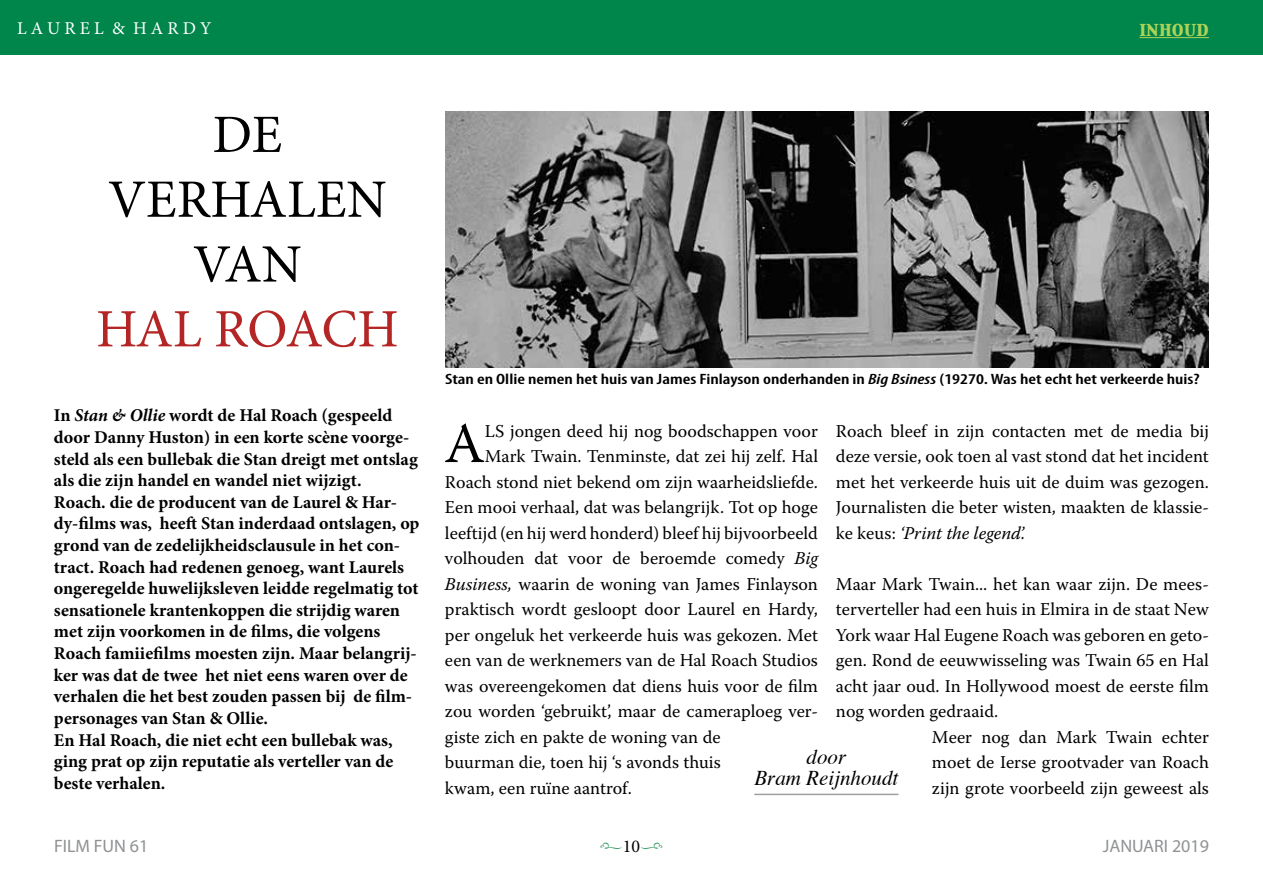
<style>
.page{position:relative;width:1263px;height:893px;background:#fff}
.page>*{position:absolute;margin:0;border:0;box-sizing:border-box;transform-origin:0 0}
.t1{font:56.7px "Warnock Pro";color:#000}
.t2{font:54px/64.8px "Minion Pro";color:#000;text-align:center}
.t3{font:54px "Minion Pro";letter-spacing:-.02em;color:#b42625}
.t4{font:italic 21px/21px "Times";color:#000101;text-align:center}
.t5{font:18px/25.5px "Warnock Pro";color:#000;text-align:justify}
.t6{font:700 18px/21.6px "Minion Pro";color:#000}
.t7{font:18px "Minion Pro";color:#fff}
.t8{font:18px "Myriad Pro";color:#909294}
.t9{font:18px "Myriad Pro";color:#8f9193}
.t10{font:18px "Capitals";color:#aed258}
.t11{font:18px "Type Embellishments One Let Plain";color:#008643}
.t12{font:600 condensed 15px "Myriad Pro";color:#000;scale:1.29 1}
.s1{font-style:italic}
.s2{font-family:"Minion Pro";color:#000}
</style>
<div class="page">
<div style="left:0;top:0;width:1263px;height:54px;background:#00864b"></div>
<img style="left:445px;top:111px;width:764px;height:257px">
<hr style="left:754px;top:794px;width:144px;height:1px;background:#9f9f9f">
<hr style="left:1139px;top:37px;width:70px;height:1px;background:#aed258">
<p class="t7" style="left:17px;top:16px;width:196px">L A U R E L &amp; H A R D Y</p>
<p class="t10" style="left:1139px;top:16px;width:71px">INHOUD</p>
<h2 class="t2" style="left:108px;top:103px;width:280px">DE<br>VERHALEN<br>VAN</h2>
<h2 class="t3" style="left:96px;top:293px;width:304px">HAL ROACH</h2>
<p class="t6" style="left:54px;top:405px;width:367px">In <span class="s1">Stan &amp; Ollie</span> wordt de Hal Roach (gespeeld door Danny Huston) in een korte scène voorge&shy;steld als een bullebak die Stan dreigt met ontslag als die zijn handel en wandel niet wijzigt.<br>Roach. die de producent van de Laurel &amp; Har&shy;dy-films was, heeft Stan inderdaad ontslagen, op grond van de zedelijkheidsclausule in het con&shy;tract. Roach had redenen genoeg, want Laurels ongeregelde huwelijksleven leidde regelmatig tot sensationele krantenkoppen die strijdig waren met zijn voorkomen in de films, die volgens Roach famiiefilms moesten zijn. Maar belangrij&shy;ker was dat de twee het niet eens waren over de verhalen die het best zouden passen bij de film&shy;personages van Stan &amp; Ollie.<br>En Hal Roach, die niet echt een bullebak was, ging prat op zijn reputatie als verteller van de beste verhalen.</p>
<p class="t12" style="left:445px;top:370px;width:586px">Stan en Ollie nemen het huis van James Finlayson onderhanden in <span class="s1">Big Bsiness</span> (19270. Was het echt het verkeerde huis?</p>
<h1 class="t1" style="left:444px;top:409px;width:42px">A</h1>
<p class="t5" style="left:485px;top:418px;width:335px">LS jongen deed hij nog boodschappen voor</p>
<p class="t5" style="left:836px;top:418px;width:374px">Roach bleef in zijn contacten met de media bij deze versie, ook toen al vast stond dat het incident met het verkeerde huis uit de duim was gezogen.<br>Journalisten die beter wisten, maakten de klassie&shy;ke keus: <span class="s1">‘Print the legend’.</span></p>
<p class="t5" style="left:836px;top:571px;width:374px">Maar Mark Twain... het kan waar zijn. De mees-</p>
<p class="t5" style="left:836px;top:596px;width:374px">terverteller had een huis in Elmira in de staat New</p>
<p class="t5" style="left:836px;top:622px;width:374px">York waar Hal Eugene Roach was geboren en geto-</p>
<p class="t5" style="left:836px;top:647px;width:374px">gen. Rond de eeuwwisseling was Twain 65 en Hal</p>
<p class="t5" style="left:836px;top:673px;width:374px">acht jaar oud. In Hollywood moest de eerste film</p>
<p class="t5" style="left:836px;top:698px;width:164px">nog worden gedraaid.</p>
<p class="t5" style="left:932px;top:724px;width:278px">Meer nog dan Mark Twain echter</p>
<p class="t5" style="left:932px;top:749px;width:278px">moet de Ierse grootvader van Roach</p>
<p class="t5" style="left:932px;top:775px;width:278px">zijn grote voorbeeld zijn geweest als</p>
<p class="t5" style="left:485px;top:443px;width:335px">Mark Twain. Tenminste, dat zei hij zelf. Hal</p>
<p class="t5" style="left:445px;top:469px;width:374px">Roach stond niet bekend om zijn waarheidsliefde.</p>
<p class="t5" style="left:445px;top:494px;width:374px">Een mooi verhaal, dat was belangrijk. Tot op hoge</p>
<p class="t5" style="left:445px;top:520px;width:374px">leeftijd (en hij werd honderd) bleef hij bijvoorbeeld</p>
<p class="t5" style="left:445px;top:545px;width:374px">volhouden dat voor de beroemde comedy <span class="s1">Big</span></p>
<p class="t5" style="left:445px;top:571px;width:374px"><span class="s1">Business,</span> waarin de woning van James Finlayson</p>
<p class="t5" style="left:445px;top:596px;width:374px">praktisch wordt gesloopt door Laurel en Hardy,</p>
<p class="t5" style="left:445px;top:622px;width:374px">per ongeluk het verkeerde huis was gekozen. Met</p>
<p class="t5" style="left:445px;top:647px;width:374px">een van de werknemers van de Hal Roach Studios</p>
<p class="t5" style="left:445px;top:673px;width:374px">was overeengekomen dat diens huis voor de film</p>
<p class="t5" style="left:445px;top:698px;width:374px">zou worden ‘gebruikt’, maar de cameraploeg ver-</p>
<p class="t5" style="left:445px;top:724px;width:277px">giste zich en pakte de woning van de</p>
<p class="t5" style="left:445px;top:749px;width:277px">buurman die, toen hij ‘s avonds thuis</p>
<p class="t5" style="left:445px;top:775px;width:188px">kwam, een ruïne aantrof.</p>
<p class="t4" style="left:754px;top:745px;width:146px">door<br>Bram Reijnhoudt</p>
<p class="t9" style="left:54px;top:835px;width:96px">FILM FUN 61</p>
<p class="t11" style="left:600px;top:839px;width:65px">i<span class="s2">10</span>j</p>
<p class="t8" style="left:1103px;top:835px;width:108px">JANUARI 2019</p>
</div>
